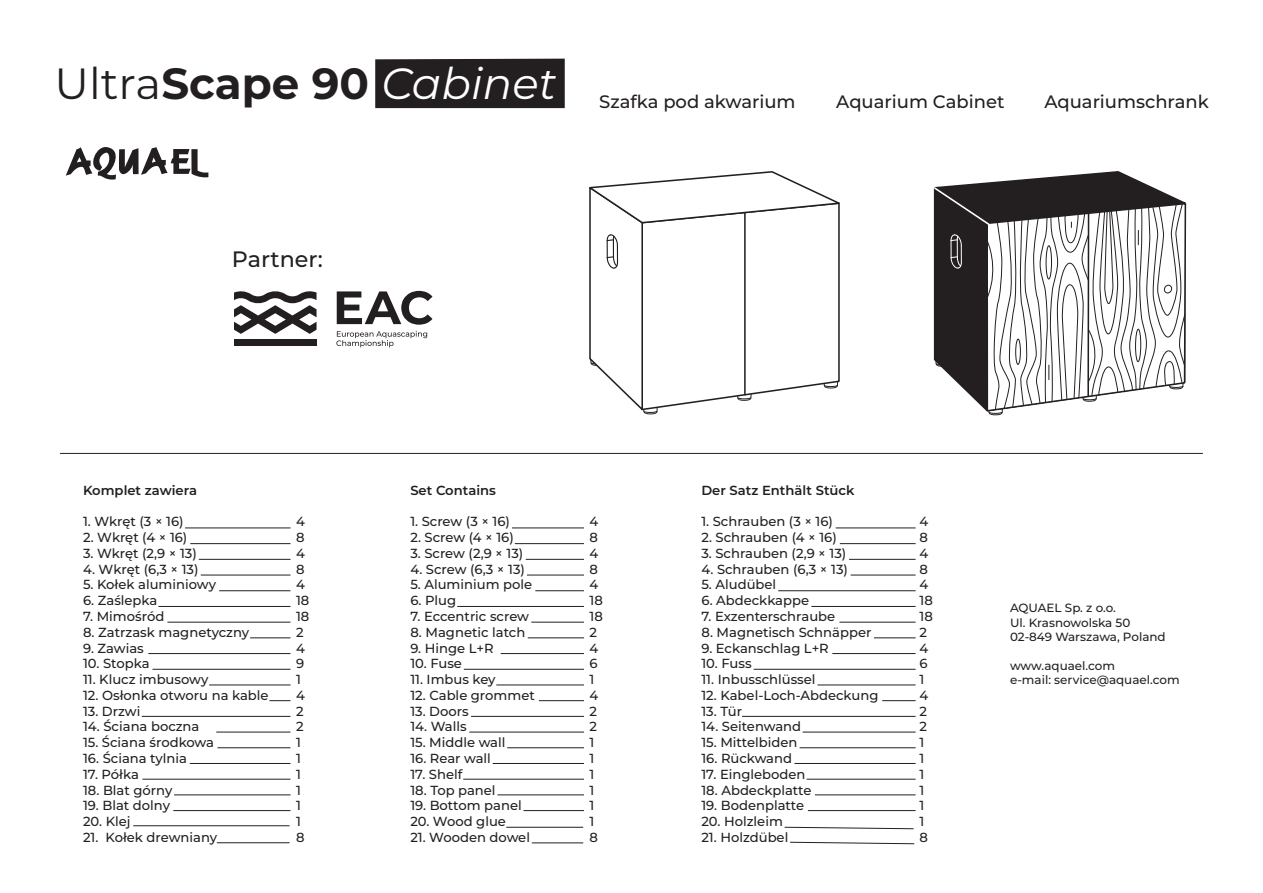
<style>
.page{position:relative;width:1263px;height:893px;background:#fff}
.page>*{position:absolute;margin:0;border:0;box-sizing:border-box;transform-origin:0 0}
.t1{font:700 43.65px "Montserrat";color:#231f20}
.t2{font:500 22.2px "Montserrat";color:#231f20}
.t3{font:500 18px "Montserrat";color:#231f20}
.t4{font:500 13.2px/15.8px "Montserrat";color:#231f20}
.t5{font:600 13.2px "Montserrat";color:#231f20}
.t6{font:500 12px/14.2px "Montserrat";color:#231f20}
.s1{font-weight:400}
.s2{font-weight:400;font-style:italic;color:#fff}
</style>
<div class="page">
<div style="left:234px;top:339px;width:83px;height:7px;background:#231f20"></div>
<svg style="left:234px;top:291px;width:83px;height:43px"></svg>
<svg style="left:336px;top:331px;width:91px;height:16px"></svg>
<svg style="left:337px;top:291px;width:95px;height:34px"></svg>
<svg style="left:269px;top:700px;width:21px;height:1px"></svg>
<hr style="left:185px;top:528px;width:105px;height:1px;background:#231f20">
<hr style="left:190px;top:543px;width:100px;height:1px;background:#231f20">
<hr style="left:199px;top:559px;width:91px;height:1px;background:#231f20">
<hr style="left:201px;top:575px;width:89px;height:1px;background:#231f20">
<hr style="left:219px;top:590px;width:71px;height:1px;background:#231f20">
<hr style="left:158px;top:606px;width:132px;height:1px;background:#231f20">
<hr style="left:167px;top:622px;width:123px;height:1px;background:#231f20">
<hr style="left:250px;top:638px;width:40px;height:1px;background:#231f20">
<hr style="left:148px;top:653px;width:142px;height:1px;background:#231f20">
<hr style="left:152px;top:669px;width:138px;height:1px;background:#231f20">
<hr style="left:209px;top:685px;width:81px;height:1px;background:#231f20">
<hr style="left:142px;top:716px;width:148px;height:1px;background:#231f20">
<hr style="left:216px;top:732px;width:74px;height:1px;background:#231f20">
<hr style="left:217px;top:747px;width:73px;height:1px;background:#231f20">
<hr style="left:190px;top:763px;width:100px;height:1px;background:#231f20">
<hr style="left:142px;top:779px;width:148px;height:1px;background:#231f20">
<hr style="left:174px;top:795px;width:116px;height:1px;background:#231f20">
<hr style="left:173px;top:810px;width:117px;height:1px;background:#231f20">
<hr style="left:133px;top:825px;width:157px;height:1px;background:#231f20">
<hr style="left:217px;top:842px;width:73px;height:1px;background:#231f20">
<hr style="left:506px;top:827px;width:77px;height:1px;background:#231f20">
<hr style="left:532px;top:843px;width:51px;height:1px;background:#231f20">
<svg style="left:784px;top:827px;width:130px;height:2px"></svg>
<svg style="left:790px;top:842px;width:125px;height:2px"></svg>
<hr style="left:512px;top:528px;width:72px;height:1px;background:#231f20">
<hr style="left:515px;top:543px;width:69px;height:1px;background:#231f20">
<hr style="left:526px;top:559px;width:58px;height:1px;background:#231f20">
<hr style="left:527px;top:575px;width:57px;height:1px;background:#231f20">
<hr style="left:535px;top:590px;width:49px;height:1px;background:#231f20">
<hr style="left:457px;top:606px;width:127px;height:1px;background:#231f20">
<hr style="left:531px;top:622px;width:53px;height:1px;background:#231f20">
<hr style="left:528px;top:638px;width:56px;height:1px;background:#231f20">
<hr style="left:501px;top:653px;width:83px;height:1px;background:#231f20">
<hr style="left:464px;top:669px;width:120px;height:1px;background:#231f20">
<hr style="left:496px;top:685px;width:88px;height:1px;background:#231f20">
<hr style="left:539px;top:700px;width:45px;height:1px;background:#231f20">
<hr style="left:471px;top:716px;width:113px;height:1px;background:#231f20">
<hr style="left:469px;top:732px;width:115px;height:1px;background:#231f20">
<hr style="left:507px;top:747px;width:77px;height:1px;background:#231f20">
<hr style="left:493px;top:763px;width:91px;height:1px;background:#231f20">
<hr style="left:463px;top:779px;width:121px;height:1px;background:#231f20">
<hr style="left:497px;top:795px;width:87px;height:1px;background:#231f20">
<hr style="left:524px;top:810px;width:60px;height:1px;background:#231f20">
<hr style="left:836px;top:528px;width:79px;height:1px;background:#231f20">
<hr style="left:840px;top:543px;width:75px;height:1px;background:#231f20">
<hr style="left:849px;top:559px;width:66px;height:1px;background:#231f20">
<hr style="left:851px;top:575px;width:64px;height:1px;background:#231f20">
<hr style="left:778px;top:590px;width:137px;height:1px;background:#231f20">
<hr style="left:811px;top:606px;width:104px;height:1px;background:#231f20">
<hr style="left:839px;top:622px;width:76px;height:1px;background:#231f20">
<hr style="left:874px;top:638px;width:41px;height:1px;background:#231f20">
<hr style="left:832px;top:653px;width:83px;height:1px;background:#231f20">
<hr style="left:754px;top:669px;width:161px;height:1px;background:#231f20">
<hr style="left:817px;top:685px;width:98px;height:1px;background:#231f20">
<hr style="left:882px;top:700px;width:33px;height:1px;background:#231f20">
<hr style="left:742px;top:716px;width:173px;height:1px;background:#231f20">
<hr style="left:802px;top:732px;width:113px;height:1px;background:#231f20">
<hr style="left:800px;top:747px;width:115px;height:1px;background:#231f20">
<hr style="left:794px;top:763px;width:121px;height:1px;background:#231f20">
<hr style="left:807px;top:779px;width:108px;height:1px;background:#231f20">
<hr style="left:815px;top:795px;width:100px;height:1px;background:#231f20">
<hr style="left:808px;top:810px;width:107px;height:1px;background:#231f20">
<hr style="left:60px;top:453px;width:1143px;height:1px;background:#231f20">
<svg style="left:66px;top:147px;width:142px;height:33px"></svg>
<svg style="left:933px;top:171px;width:254px;height:245px"></svg>
<svg style="left:589px;top:171px;width:251px;height:244px"></svg>
<div style="left:375px;top:59px;width:190px;height:49px;background:#231f20"></div>
<h1 class="t1" style="left:54px;top:52px;width:503px"><span class="s1">Ultra</span>Scape 90 <span class="s2">Cabinet</span></h1>
<h3 class="t3" style="left:599px;top:89px;width:198px">Szafka pod akwarium</h3>
<h3 class="t3" style="left:836px;top:89px;width:170px">Aquarium Cabinet</h3>
<h3 class="t3" style="left:1044px;top:89px;width:166px">Aquariumschrank</h3>
<h2 class="t2" style="left:232px;top:244px;width:92px">Partner:</h2>
<p class="t5" style="left:83px;top:481px;width:116px">Komplet zawiera</p>
<p class="t4" style="left:83px;top:513px;width:102px">1. Wkręt (3 × 16)</p>
<p class="t4" style="left:83px;top:529px;width:106px">2. Wkręt (4 × 16)</p>
<p class="t4" style="left:83px;top:545px;width:115px">3. Wkręt (2,9 × 13)</p>
<p class="t4" style="left:83px;top:561px;width:117px">4. Wkręt (6,3 × 13)</p>
<p class="t4" style="left:83px;top:576px;width:134px">5. Kołek aluminiowy</p>
<p class="t4" style="left:83px;top:592px;width:76px">6. Zaślepka</p>
<p class="t4" style="left:83px;top:608px;width:83px">7. Mimośród</p>
<p class="t4" style="left:83px;top:624px;width:168px">8. Zatrzask magnetyczny</p>
<p class="t4" style="left:83px;top:639px;width:62px">9. Zawias</p>
<p class="t4" style="left:83px;top:655px;width:68px">10. Stopka</p>
<p class="t4" style="left:83px;top:671px;width:127px">11. Klucz imbusowy</p>
<p class="t4" style="left:83px;top:687px;width:187px">12. Osłonka otworu na kable</p>
<p class="t4" style="left:83px;top:703px;width:59px">13. Drzwi</p>
<p class="t4" style="left:83px;top:718px;width:118px">14. Ściana boczna</p>
<p class="t4" style="left:83px;top:734px;width:133px">15. Ściana środkowa</p>
<p class="t4" style="left:83px;top:750px;width:105px">16. Ściana tylnia</p>
<p class="t4" style="left:83px;top:766px;width:57px">17. Półka</p>
<p class="t4" style="left:83px;top:781px;width:91px">18. Blat górny</p>
<p class="t4" style="left:83px;top:797px;width:88px">19. Blat dolny</p>
<p class="t4" style="left:83px;top:813px;width:49px">20. Klej</p>
<p class="t4" style="left:83px;top:829px;width:136px">21. Kołek drewniany</p>
<p class="t4" style="left:296px;top:513px;width:15px">4<br>8<br>4<br>8<br>4<br>18<br>18<br>2<br>4<br>9<br>1<br>4<br>2<br>2<br>1<br>1<br>1<br>1<br>1<br>1<br>8</p>
<p class="t5" style="left:410px;top:481px;width:87px">Set Contains</p>
<p class="t4" style="left:410px;top:513px;width:101px">1. Screw (3 × 16)</p>
<p class="t4" style="left:410px;top:529px;width:105px">2. Screw (4 × 16)</p>
<p class="t4" style="left:410px;top:545px;width:114px">3. Screw (2,9 × 13)</p>
<p class="t4" style="left:410px;top:561px;width:116px">4. Screw (6,3 × 13)</p>
<p class="t4" style="left:410px;top:576px;width:123px">5. Aluminium pole</p>
<p class="t4" style="left:410px;top:592px;width:47px">6. Plug</p>
<p class="t4" style="left:410px;top:608px;width:120px">7. Eccentric screw</p>
<p class="t4" style="left:410px;top:624px;width:116px">8. Magnetic latch</p>
<p class="t4" style="left:410px;top:639px;width:85px">9. Hinge L+R</p>
<p class="t4" style="left:410px;top:655px;width:53px">10. Fuse</p>
<p class="t4" style="left:410px;top:671px;width:87px">11. Imbus key</p>
<p class="t4" style="left:410px;top:687px;width:126px">12. Cable grommet</p>
<p class="t4" style="left:410px;top:703px;width:60px">13. Doors</p>
<p class="t4" style="left:410px;top:718px;width:58px">14. Walls</p>
<p class="t4" style="left:410px;top:734px;width:97px">15. Middle wall</p>
<p class="t4" style="left:410px;top:750px;width:82px">16. Rear wall</p>
<p class="t4" style="left:410px;top:766px;width:54px">17. Shelf</p>
<p class="t4" style="left:410px;top:781px;width:87px">18. Top panel</p>
<p class="t4" style="left:410px;top:797px;width:113px">19. Bottom panel</p>
<p class="t4" style="left:410px;top:813px;width:97px">20. Wood glue</p>
<p class="t4" style="left:410px;top:829px;width:121px">21. Wooden dowel</p>
<p class="t4" style="left:590px;top:513px;width:15px">4<br>8<br>4<br>8<br>4<br>18<br>18<br>2<br>4<br>6<br>1<br>4<br>2<br>2<br>1<br>1<br>1<br>1<br>1<br>1<br>8</p>
<p class="t5" style="left:701px;top:481px;width:155px">Der Satz Enthält Stück</p>
<p class="t4" style="left:701px;top:513px;width:133px">1. Schrauben (3 × 16)</p>
<p class="t4" style="left:701px;top:529px;width:137px">2. Schrauben (4 × 16)</p>
<p class="t4" style="left:701px;top:545px;width:146px">3. Schrauben (2,9 × 13)</p>
<p class="t4" style="left:701px;top:561px;width:148px">4. Schrauben (6,3 × 13)</p>
<p class="t4" style="left:701px;top:576px;width:76px">5. Aludübel</p>
<p class="t4" style="left:701px;top:592px;width:109px">6. Abdeckkappe</p>
<p class="t4" style="left:701px;top:608px;width:135px">7. Exzenterschraube</p>
<p class="t4" style="left:701px;top:624px;width:172px">8. Magnetisch Schnäpper</p>
<p class="t4" style="left:701px;top:639px;width:129px">9. Eckanschlag L+R</p>
<p class="t4" style="left:701px;top:655px;width:52px">10. Fuss</p>
<p class="t4" style="left:701px;top:671px;width:116px">11. Inbusschlüssel</p>
<p class="t4" style="left:701px;top:687px;width:179px">12. Kabel-Loch-Abdeckung</p>
<p class="t4" style="left:701px;top:703px;width:42px">13. Tür</p>
<p class="t4" style="left:701px;top:718px;width:101px">14. Seitenwand</p>
<p class="t4" style="left:701px;top:734px;width:97px">15. Mittelbiden</p>
<p class="t4" style="left:701px;top:750px;width:92px">16. Rückwand</p>
<p class="t4" style="left:701px;top:766px;width:106px">17. Eingleboden</p>
<p class="t4" style="left:701px;top:781px;width:112px">18. Abdeckplatte</p>
<p class="t4" style="left:701px;top:797px;width:104px">19. Bodenplatte</p>
<p class="t4" style="left:701px;top:813px;width:83px">20. Holzleim</p>
<p class="t4" style="left:701px;top:829px;width:88px">21. Holzdübel</p>
<p class="t4" style="left:919px;top:513px;width:15px">4<br>8<br>4<br>8<br>4<br>18<br>18<br>2<br>4<br>6<br>1<br>4<br>2<br>2<br>1<br>1<br>1<br>1<br>1<br>1<br>8</p>
<p class="t6" style="left:1010px;top:600px;width:157px">AQUAEL Sp. z o.o.<br>Ul. Krasnowolska 50<br>02-849 Warszawa, Poland</p>
<p class="t6" style="left:1010px;top:658px;width:171px">www.aquael.com<br>e-mail: service@aquael.com</p>
</div>
